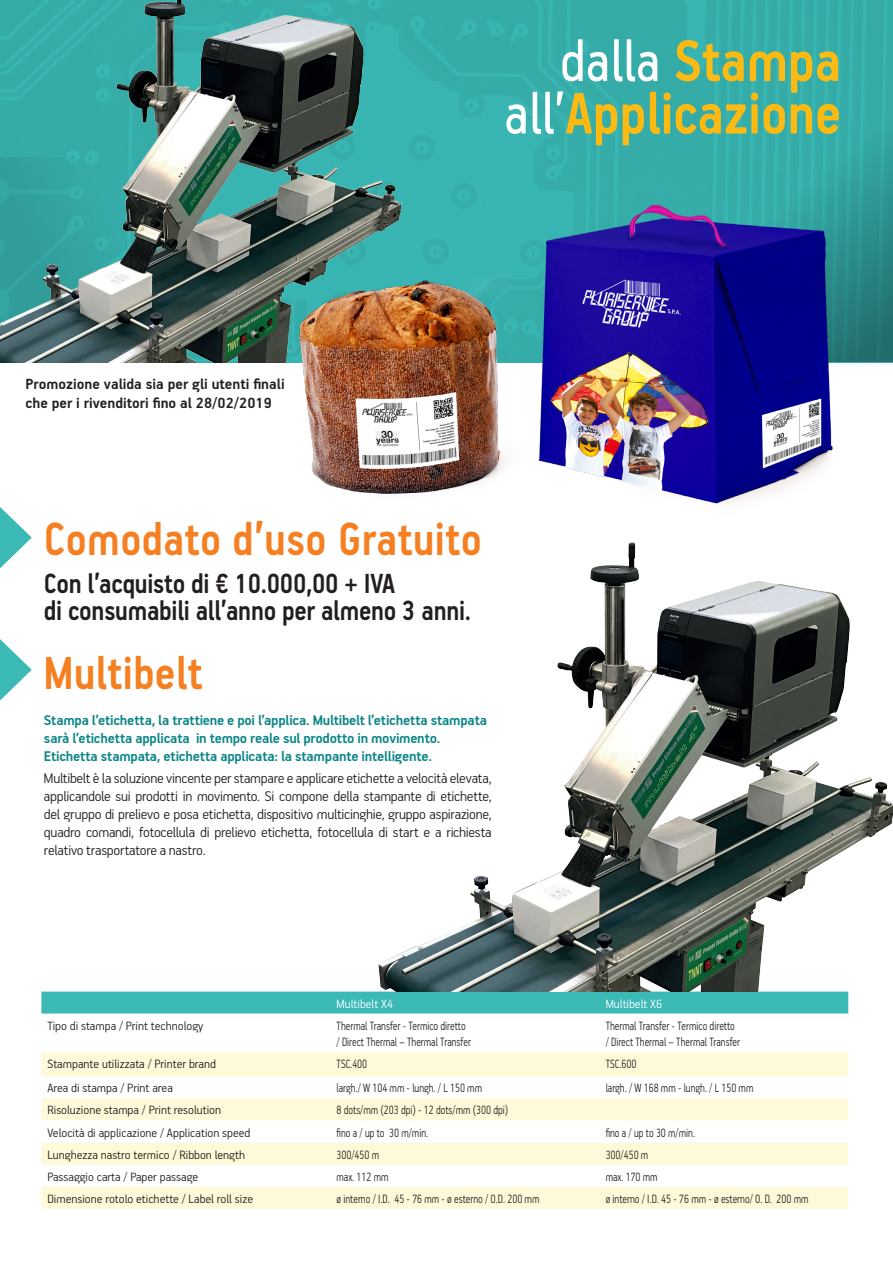
<style>
.page{position:relative;width:893px;height:1263px;background:#fff}
.page>*{position:absolute;margin:0;border:0;box-sizing:border-box;transform-origin:0 0}
.t1{font:700 65.55px "PF Handbook Pro";color:#fcba13;scale:.87 1}
.t2{font:700 51.9px "PF Handbook Pro";letter-spacing:.01em;color:#f57f21;scale:.87 1}
.t3{font:700 31.05px "PF Handbook Pro";letter-spacing:-.01em;color:#231f20;scale:.87 1}
.TESTO_INGLESE{font:700 16.5px "PF Handbook Pro";color:#231f20}
.TESTO_PROGET_SISTEM{font:300 15.75px/18px "PF Handbook Pro";letter-spacing:-.01em;color:#231f20;text-align:justify}
.TESTO_PROGET_SISTEM-2{font:700 15.75px/18px "PF Handbook Pro";letter-spacing:-.01em;color:#0f8788}
.TESTO_PROGET_SISTEM-3{font:300 13.5px "PF Handbook Pro";color:#231f20;scale:.8 1}
.TESTO_PROGET_SISTEM-4{font:300 13.5px "PF Handbook Pro";color:#231f20}
.TESTO_PROGET_SISTEM-5{font:300 13.5px "PF Handbook Pro";color:#fff}
.s1{font-weight:400;color:#fff}
</style>
<div class="page">
<img style="left:445px;top:0;width:448px;height:362px">
<svg style="left:0;top:507px;width:32px;height:61px"></svg>
<svg style="left:0;top:639px;width:32px;height:61px"></svg>
<img style="left:0;top:0;width:445px;height:362px">
<svg style="left:41px;top:991px;width:807px;height:23px;background:#41b9b5"></svg>
<svg style="left:41px;top:1052px;width:807px;height:157px;fill:#fef9d8"></svg>
<img style="left:378px;top:542px;width:515px;height:449px">
<img style="left:275px;top:175px;width:582px;height:329px">
<p class="t1" style="left:560px;top:21px;width:325px"><span class="s1">dalla</span> Stampa</p>
<p class="t1" style="left:504px;top:74px;width:389px"><span class="s1">all’</span>Applicazione</p>
<p class="TESTO_INGLESE" style="left:26px;top:374px;width:261px">Promozione valida sia per gli utenti finali</p>
<p class="TESTO_INGLESE" style="left:26px;top:393px;width:248px">che per i rivenditori fino al 28/02/2019</p>
<p class="t2" style="left:44px;top:507px;width:505px">Comodato d’uso Gratuito</p>
<p class="t3" style="left:44px;top:565px;width:405px">Con l’acquisto di € 10.000,00 + IVA</p>
<p class="t3" style="left:44px;top:592px;width:492px">di consumabili all’anno per almeno 3 anni.</p>
<p class="t2" style="left:44px;top:641px;width:184px">Multibelt</p>
<p class="TESTO_PROGET_SISTEM-2" style="left:44px;top:710px;width:445px">Stampa l’etichetta, la trattiene e poi l’applica. Multibelt l’etichetta stampata sarà l’etichetta applicata in tempo reale sul prodotto in movimento.<br>Etichetta stampata, etichetta applicata: la stampante intelligente.</p>
<p class="TESTO_PROGET_SISTEM" style="left:44px;top:768px;width:449px">Multibelt è la soluzione vincente per stampare e applicare etichette a velocità elevata, applicandole sui prodotti in movimento. Si compone della stampante di etichette, del gruppo di prelievo e posa etichetta, dispositivo multicinghie, gruppo aspirazione, quadro comandi, fotocellula di prelievo etichetta, fotocellula di start e a richiesta relativo trasportatore a nastro.</p>
<p class="TESTO_PROGET_SISTEM-5" style="left:337px;top:995px;width:58px">Multibelt X4</p>
<p class="TESTO_PROGET_SISTEM-5" style="left:606px;top:995px;width:58px">Multibelt X6</p>
<p class="TESTO_PROGET_SISTEM-4" style="left:47px;top:1017px;width:158px">Tipo di stampa / Print technology</p>
<p class="TESTO_PROGET_SISTEM-3" style="left:337px;top:1017px;width:163px">Thermal Transfer - Termico diretto</p>
<p class="TESTO_PROGET_SISTEM-3" style="left:337px;top:1034px;width:169px">/ Direct Thermal – Thermal Transfer</p>
<p class="TESTO_PROGET_SISTEM-3" style="left:606px;top:1017px;width:163px">Thermal Transfer - Termico diretto</p>
<p class="TESTO_PROGET_SISTEM-3" style="left:606px;top:1034px;width:169px">/ Direct Thermal – Thermal Transfer</p>
<p class="TESTO_PROGET_SISTEM-4" style="left:47px;top:1056px;width:170px">Stampante utilizzata / Printer brand</p>
<p class="TESTO_PROGET_SISTEM-3" style="left:337px;top:1056px;width:40px">TSC.400</p>
<p class="TESTO_PROGET_SISTEM-3" style="left:606px;top:1056px;width:40px">TSC.600</p>
<p class="TESTO_PROGET_SISTEM-4" style="left:47px;top:1080px;width:127px">Area di stampa / Print area</p>
<p class="TESTO_PROGET_SISTEM-3" style="left:337px;top:1080px;width:183px">largh./ W 104 mm - lungh. / L 150 mm</p>
<p class="TESTO_PROGET_SISTEM-3" style="left:606px;top:1080px;width:186px">largh. / W 168 mm - lungh. / L 150 mm</p>
<p class="TESTO_PROGET_SISTEM-4" style="left:47px;top:1102px;width:175px">Risoluzione stampa / Print resolution</p>
<p class="TESTO_PROGET_SISTEM-3" style="left:337px;top:1102px;width:216px">8 dots/mm (203 dpi) - 12 dots/mm (300 dpi)</p>
<p class="TESTO_PROGET_SISTEM-4" style="left:47px;top:1124px;width:204px">Velocità di applicazione / Application speed</p>
<p class="TESTO_PROGET_SISTEM-3" style="left:337px;top:1124px;width:116px">fino a / up to 30 m/min.</p>
<p class="TESTO_PROGET_SISTEM-3" style="left:606px;top:1124px;width:113px">fino a / up to 30 m/min.</p>
<p class="TESTO_PROGET_SISTEM-4" style="left:47px;top:1146px;width:199px">Lunghezza nastro termico / Ribbon length</p>
<p class="TESTO_PROGET_SISTEM-3" style="left:337px;top:1146px;width:55px">300/450 m</p>
<p class="TESTO_PROGET_SISTEM-3" style="left:606px;top:1146px;width:55px">300/450 m</p>
<p class="TESTO_PROGET_SISTEM-4" style="left:47px;top:1168px;width:152px">Passaggio carta / Paper passage</p>
<p class="TESTO_PROGET_SISTEM-3" style="left:337px;top:1168px;width:66px">max. 112 mm</p>
<p class="TESTO_PROGET_SISTEM-3" style="left:606px;top:1168px;width:66px">max. 170 mm</p>
<p class="TESTO_PROGET_SISTEM-4" style="left:47px;top:1191px;width:207px">Dimensione rotolo etichette / Label roll size</p>
<p class="TESTO_PROGET_SISTEM-3" style="left:337px;top:1191px;width:255px">ø interno / I.D. 45 - 76 mm - ø esterno / O.D. 200 mm</p>
<p class="TESTO_PROGET_SISTEM-3" style="left:606px;top:1191px;width:255px">ø interno / I.D. 45 - 76 mm - ø esterno/ O. D. 200 mm</p>
</div>
